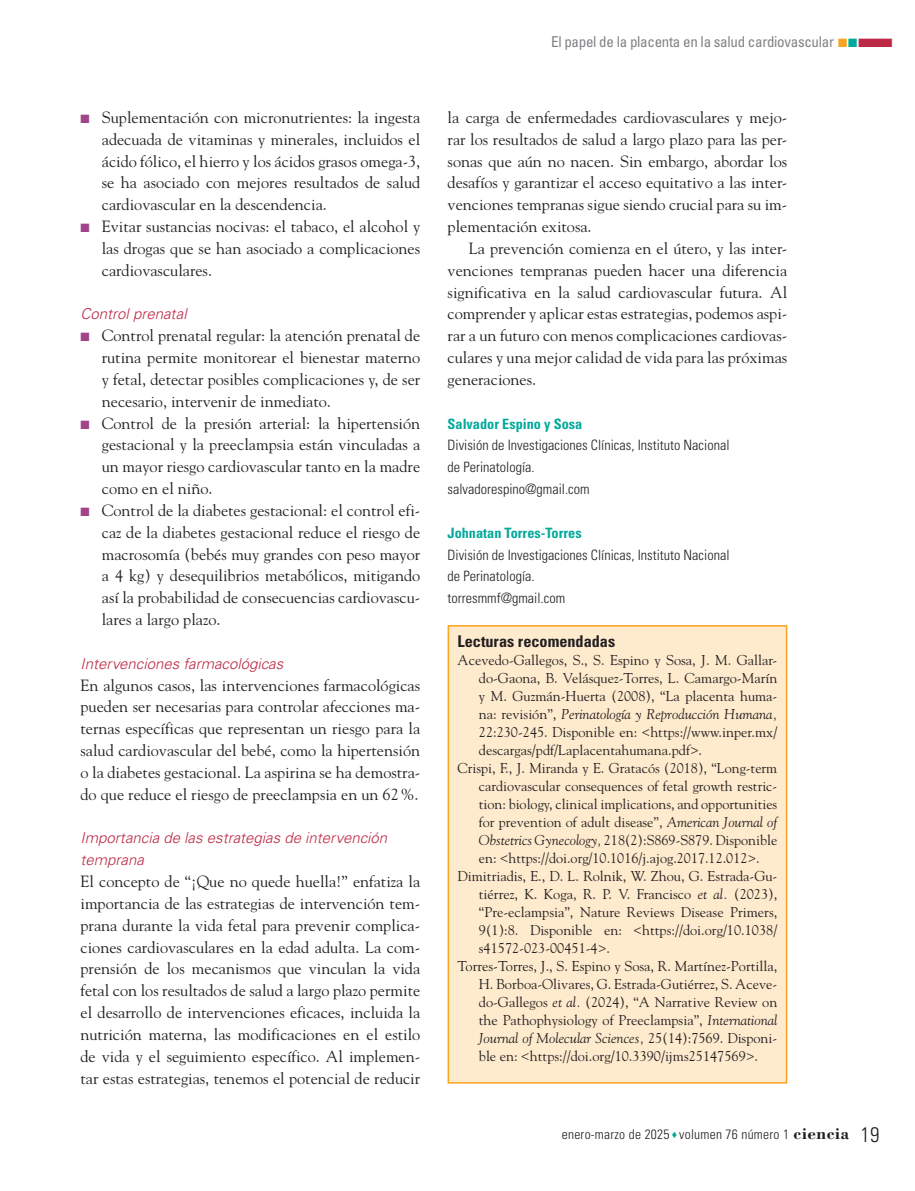
<style>
.page{position:relative;width:915px;height:1191px;background:#fff}
.page>*{position:absolute;margin:0;border:0;box-sizing:border-box;transform-origin:0 0}
._02N_Normal_Sin{font:16.2px/21.8px "Goudy Std";color:#231f20;text-align:justify}
._01N_Subtitulo1{font:700 condensed 16.2px "Univers LT Std";color:#231f20}
._01N_Subtitulo2{font:italic 300 15px/21.9px "Univers LT Std";color:#bb2945}
.t1{font:condensed 15px "Univers LT Std";letter-spacing:-.02em;color:#808285}
._06N_Bibliografia{font:14.25px/18px "Goudy Std";color:#231f20;text-align:justify}
._06N_FichaBiografica{font:300 condensed 14.25px/21.9px "Univers LT Std";color:#231f20}
._06N_FichaBiografica-2{font:700 condensed 14.25px "Univers LT Std";color:#00a99b}
.t2{font:300 condensed 13.5px "Univers LT Std";letter-spacing:.02em;color:#231f20}
.s1{color:#a1458a}
.s2{color:#f9a31e}
.s3{color:#00a99b}
.s4{color:#bb2945}
.s5{font-style:italic}
.s6{font-family:"Bodoni Std";font-weight:700;font-stretch:normal;font-size:17.25px}
.s7{font-size:21px}
</style>
<div class="page">
<div style="left:448px;top:626px;width:338px;height:456px;background:#feeacd"></div>
<div style="left:447px;top:625px;width:340px;height:458px;border:2px solid #f9a31e"></div>
<p class="_02N_Normal_Sin" style="left:102px;top:106px;width:320px;text-indent:-21px"><span class="s1">■</span> Suplementación con micronutrientes: la ingesta adecuada de vitaminas y minerales, incluidos el ácido fólico, el hierro y los ácidos grasos omega-3, se ha asociado con mejores resultados de salud cardiovascular en la descendencia.</p>
<p class="_02N_Normal_Sin" style="left:102px;top:215px;width:320px;text-indent:-21px"><span class="s1">■</span> Evitar sustancias nocivas: el tabaco, el alcohol y las drogas que se han asociado a complicaciones cardiovasculares.</p>
<p class="_01N_Subtitulo2" style="left:80px;top:303px;width:108px">Control prenatal</p>
<p class="_02N_Normal_Sin" style="left:102px;top:324px;width:320px;text-indent:-21px"><span class="s1">■</span> Control prenatal regular: la atención prenatal de rutina permite monitorear el bienestar materno y fetal, detectar posibles complicaciones y, de ser necesario, intervenir de inmediato.</p>
<p class="_02N_Normal_Sin" style="left:102px;top:412px;width:320px;text-indent:-21px"><span class="s1">■</span> Control de la presión arterial: la hipertensión gestacional y la preeclampsia están vinculadas a un mayor riesgo cardiovascular tanto en la madre como en el niño.</p>
<p class="_02N_Normal_Sin" style="left:102px;top:499px;width:320px;text-indent:-21px"><span class="s1">■</span> Control de la diabetes gestacional: el control efi&shy;caz de la diabetes gestacional reduce el riesgo de macrosomía (bebés muy grandes con peso mayor a 4 kg) y desequilibrios metabólicos, mitigando así la probabilidad de consecuencias cardiovascu&shy;lares a largo plazo.</p>
<p class="_01N_Subtitulo2" style="left:80px;top:652px;width:204px">Intervenciones farmacológicas</p>
<p class="_02N_Normal_Sin" style="left:80px;top:674px;width:341px">En algunos casos, las intervenciones farmacológicas pueden ser necesarias para controlar afecciones ma&shy;ternas específicas que representan un riesgo para la salud cardiovascular del bebé, como la hipertensión o la diabetes gestacional. La aspirina se ha demostra&shy;do que reduce el riesgo de preeclampsia en un 62%.</p>
<p class="_01N_Subtitulo2" style="left:80px;top:827px;width:308px">Importancia de las estrategias de intervención temprana</p>
<p class="_02N_Normal_Sin" style="left:80px;top:870px;width:341px">El concepto de “¡Que no quede huella!” enfatiza la importancia de las estrategias de intervención tem&shy;prana durante la vida fetal para prevenir complica&shy;ciones cardiovasculares en la edad adulta. La com&shy;prensión de los mecanismos que vinculan la vida fetal con los resultados de salud a largo plazo permite el desarrollo de intervenciones eficaces, incluida la nutrición materna, las modificaciones en el estilo de vida y el seguimiento específico. Al implemen&shy;tar estas estrategias, tenemos el potencial de reducir</p>
<p class="t1" style="left:551px;top:32px;width:344px">El papel de la placenta en la salud cardiovascular <span class="s2">■</span><span class="s3">■</span><span class="s4">■</span></p>
<p class="_02N_Normal_Sin" style="left:447px;top:106px;width:341px">la carga de enfermedades cardiovasculares y mejo&shy;rar los resultados de salud a largo plazo para las per&shy;sonas que aún no nacen. Sin embargo, abordar los desafíos y garantizar el acceso equitativo a las inter&shy;venciones tempranas sigue siendo crucial para su im&shy;plementación exitosa.</p>
<p class="_02N_Normal_Sin" style="left:447px;top:237px;width:341px;text-indent:21px">La prevención comienza en el útero, y las inter&shy;venciones tempranas pueden hacer una diferencia significativa en la salud cardiovascular futura. Al comprender y aplicar estas estrategias, podemos aspi&shy;rar a un futuro con menos complicaciones cardiovas&shy;culares y una mejor calidad de vida para las próximas generaciones.</p>
<p class="_06N_FichaBiografica-2" style="left:447px;top:415px;width:136px">Salvador Espino y Sosa</p>
<p class="_06N_FichaBiografica" style="left:447px;top:434px;width:283px">División de Investigaciones Clínicas, Instituto Nacional de Perinatología.</p>
<p class="_06N_FichaBiografica" style="left:447px;top:478px;width:143px">salvadorespino@gmail.com</p>
<p class="_06N_FichaBiografica-2" style="left:447px;top:524px;width:136px">Johnatan Torres-Torres</p>
<p class="_06N_FichaBiografica" style="left:447px;top:543px;width:283px">División de Investigaciones Clínicas, Instituto Nacional de Perinatología.</p>
<p class="_06N_FichaBiografica" style="left:447px;top:587px;width:119px">torresmmf@gmail.com</p>
<p class="_01N_Subtitulo1" style="left:457px;top:631px;width:159px">Lecturas recomendadas</p>
<p class="_06N_Bibliografia" style="left:478px;top:650px;width:300px;text-indent:-21px">Acevedo-Gallegos, S., S. Espino y Sosa, J. M. Gallar&shy;do-Gaona, B. Velásquez-Torres, L. Camargo-Marín y M. Guzmán-Huerta (2008), “La placenta huma&shy;na: revisión”, <span class="s5">Perinatología y Reproducción Humana, </span>22:230-245. Disponible en: &lt;https://www.inper.mx/ descargas/pdf/Laplacentahumana.pdf&gt;.</p>
<p class="_06N_Bibliografia" style="left:478px;top:758px;width:300px;text-indent:-21px">Crispi, F., J. Miranda y E. Gratacós (2018), “Long-term cardiovascular consequences of fetal growth restric&shy;tion: biology, clinical implications, and opportunities for prevention of adult disease”, <span class="s5">American Journal of Obstetrics Gynecology,</span> 218(2):S869-S879. Disponible en: &lt;https://doi.org/10.1016/j.ajog.2017.12.012&gt;.</p>
<p class="_06N_Bibliografia" style="left:478px;top:866px;width:300px;text-indent:-21px">Dimitriadis, E., D. L. Rolnik, W. Zhou, G. Estrada-Gu&shy;tiérrez, K. Koga, R. P. V. Francisco <span class="s5">et al.</span> (2023), “Pre-eclampsia”, Nature Reviews Disease Primers, 9(1):8. Disponible en: &lt;https://doi.org/10.1038/ s41572-023-00451-4&gt;.</p>
<p class="_06N_Bibliografia" style="left:478px;top:956px;width:300px;text-indent:-21px">Torres-Torres, J., S. Espino y Sosa, R. Martínez-Portilla, H. Borboa-Olivares, G. Estrada-Gutiérrez, S. Aceve&shy;do-Gallegos <span class="s5">et al.</span> (2024), “A Narrative Review on the Pathophysiology of Preeclampsia”, <span class="s5">International Journal of Molecular Sciences,</span> 25(14):7569. Disponi&shy;ble en: &lt;https://doi.org/10.3390/ijms25147569&gt;.</p>
<p class="t2" style="left:561px;top:1126px;width:319px">enero-marzo de 2025 <span class="s3">♦</span> volumen 76 número 1 <span class="s6">ciencia</span> <span class="s7">19</span></p>
</div>
